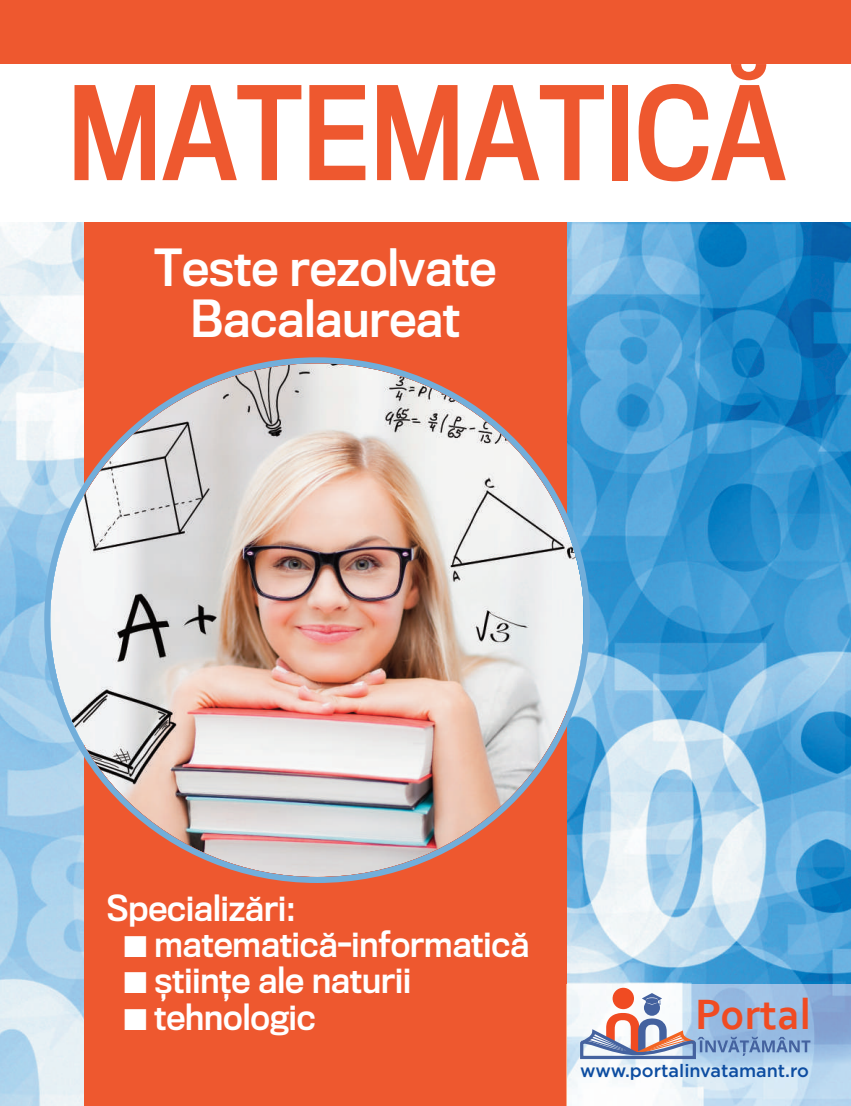
<style>
.page{position:relative;width:851px;height:1106px;background:#fff}
.page>*{position:absolute;margin:0;border:0;box-sizing:border-box;transform-origin:0 0}
.t1{font:120px "Titling Gothic Narrow Standard";color:#ee582f;scale:.95 1}
.t2{font:47.4px/51.8px "Titling Gothic Narrow Standard";color:#fff;text-align:center}
.t3{font:700 44.55px "Corbel";color:#f04b22}
.t4{font:33.3px "Titling Gothic Narrow Standard";color:#fff}
.t5{font:500 18px "Gotham";color:#0d4da1}
</style>
<div class="page">
<img style="left:0;top:222px;width:850px;height:883px">
<div style="left:84px;top:64px;width:482px;height:1042px;background:#ee582f"></div>
<img style="left:44px;top:357px;width:545px;height:526px">
<img style="left:566px;top:984px;width:284px;height:122px">
<div style="left:612px;top:987px;width:21px;height:22px;background:#f04b22;border-radius:50%"></div>
<div style="left:643px;top:999px;width:16px;height:16px;background:#44629f;border-radius:50%"></div>
<svg style="left:641px;top:993px;width:20px;height:12px"></svg>
<svg style="left:578px;top:1012px;width:232px;height:48px"></svg>
<div style="left:0;top:0;width:850px;height:64px;background:#ee582f"></div>
<div style="left:0;top:64px;width:850px;height:157px;background:#fff"></div>
<h1 class="t1" style="left:67px;top:68px;width:746px">MateMatică</h1>
<h2 class="t2" style="left:154px;top:243px;width:343px">teste rezolvate<br>Bacalaureat</h2>
<p class="t4" style="left:107px;top:889px;width:190px">Specializări:</p>
<p class="t4" style="left:124px;top:926px;width:407px">■ matematică-informatică</p>
<p class="t4" style="left:124px;top:962px;width:288px">■ știinţe ale naturii</p>
<p class="t4" style="left:124px;top:998px;width:193px">■ tehnologic</p>
<h3 class="t3" style="left:694px;top:987px;width:118px">Portal</h3>
<p class="t5" style="left:579px;top:1064px;width:230px">www.portalinvatamant.ro</p>
</div>
